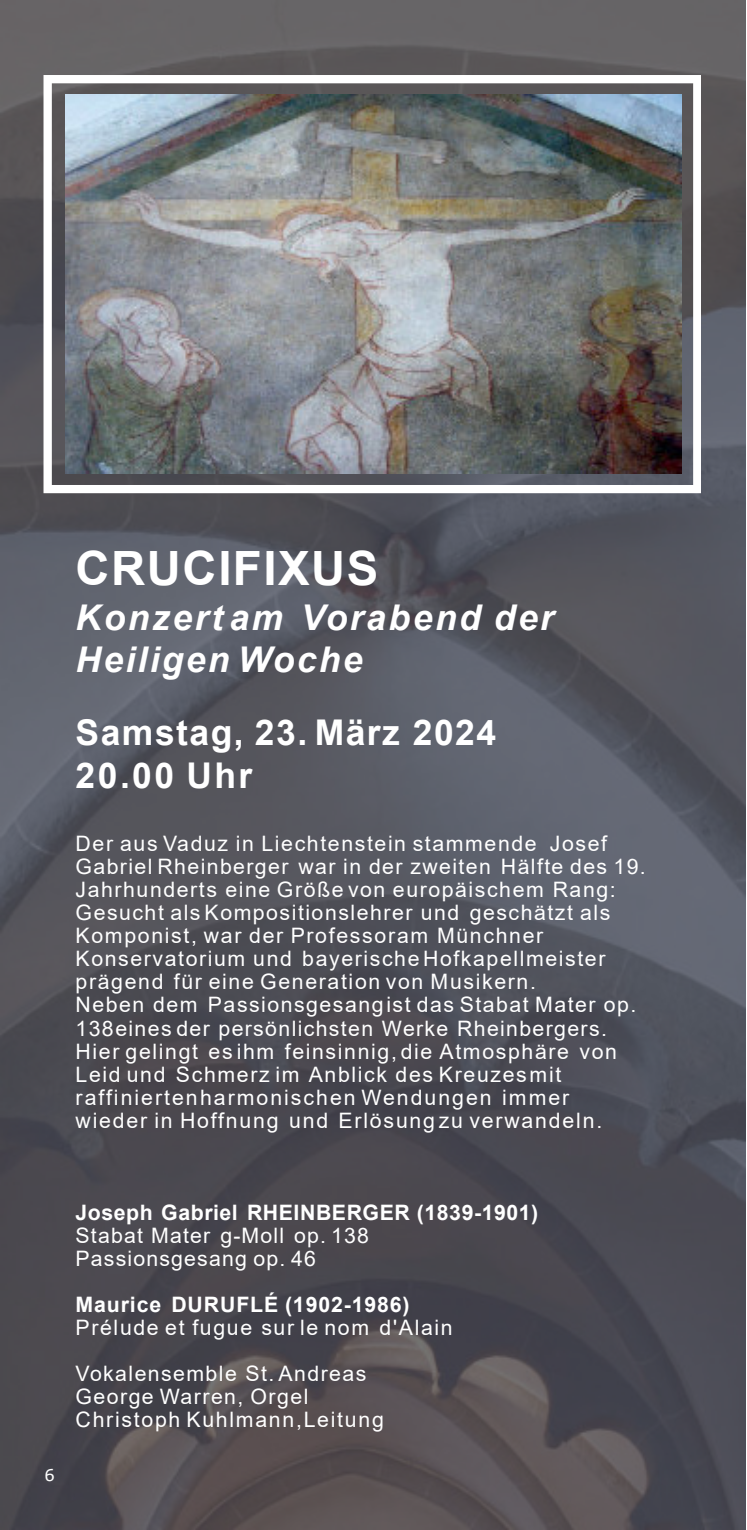
<style>
.page{position:relative;width:747px;height:1530px;background:#fff}
.page>*{position:absolute;margin:0;border:0;box-sizing:border-box;transform-origin:0 0}
.t1{font:700 47.25px "Arial";letter-spacing:.03em;color:#fff}
.t2{font:italic 700 35.5px/42.5px "Arial";letter-spacing:.07em;color:#fff}
.t3{font:700 35.5px/42.5px "Arial";letter-spacing:.04em;color:#fff}
.t4{font:21.25px/23px "Arial";letter-spacing:.075em;color:#fff}
.t5{font:700 21.25px "Arial";letter-spacing:.025em;color:#fff}
.t6{font:21.25px/23px "Arial";letter-spacing:.055em;color:#fff}
.t7{font:19px "Consolas";color:#fff}
</style>
<div class="page">
<img style="left:1px;top:0;width:744px;height:1530px">
<svg style="left:43px;top:75px;width:658px;height:418px"></svg>
<img style="left:66px;top:95px;width:615px;height:378px">
<h1 class="t1" style="left:76px;top:551px;width:304px">CRUCIFIXUS</h1>
<h2 class="t2" style="left:76px;top:599px;width:480px">Konzert am Vorabend der<br>Heiligen Woche</h2>
<h2 class="t3" style="left:76px;top:715px;width:422px">Samstag, 23. März 2024<br>20.00 Uhr</h2>
<p class="t4" style="left:76px;top:834px;width:571px">Der aus Vaduz in Liechtenstein stammende Josef Gabriel Rheinberger war in der zweiten Hälfte des 19.<br>Jahrhunderts eine Größe von europäischem Rang:<br>Gesucht als Kompositionslehrer und geschätzt als Komponist, war der Professoram Münchner Konservatorium und bayerischeHofkapellmeister prägend für eine Generation von Musikern.<br>Neben dem Passionsgesangist das Stabat Mater op.<br>138eines der persönlichsten Werke Rheinbergers.<br>Hier gelingt esihm feinsinnig,die Atmosphäre von Leid und Schmerz im Anblick des Kreuzesmit raffiniertenharmonischen Wendungen immer wieder in Hoffnung und Erlösungzu verwandeln.</p>
<p class="t7" style="left:44px;top:1467px;width:12px">6</p>
<p class="t5" style="left:76px;top:1205px;width:464px">Joseph Gabriel RHEINBERGER (1839-1901)</p>
<p class="t6" style="left:76px;top:1226px;width:295px">Stabat Mater g-Moll op. 138<br>Passionsgesang op. 46</p>
<p class="t5" style="left:76px;top:1297px;width:335px">Maurice DURUFLÉ (1902-1986)</p>
<p class="t4" style="left:76px;top:1307px;width:378px;line-height:46px">Prélude et fugue sur le nom d'Alain<br>Vokalensemble St. Andreas</p>
<p class="t4" style="left:76px;top:1387px;width:309px">George Warren, Orgel<br>Christoph Kuhlmann,Leitung</p>
</div>
